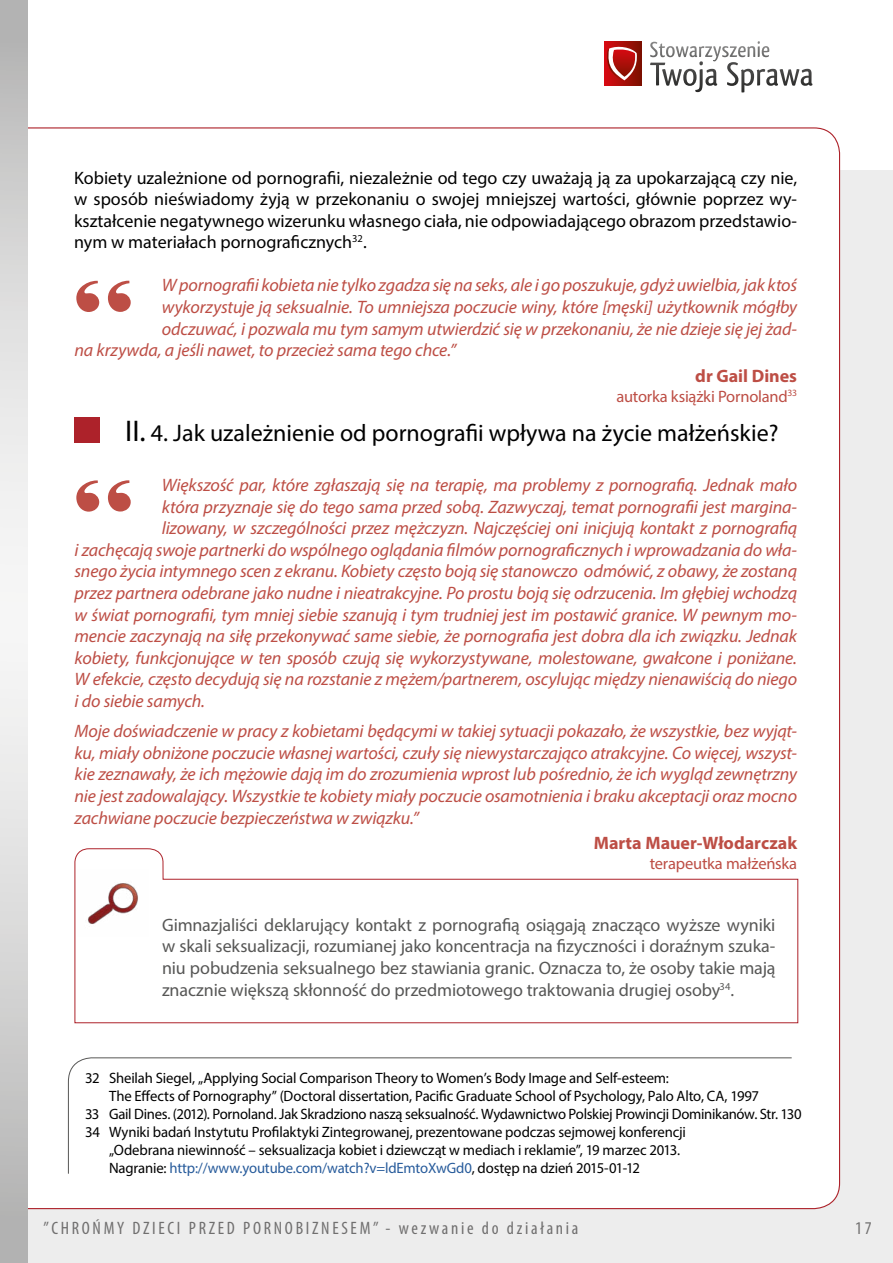
<style>
.page{position:relative;width:893px;height:1263px;background:#ededed}
.page>*{position:absolute;margin:0;border:0;box-sizing:border-box;transform-origin:0 0}
.t1{font:105px/199.6px "Times Small Text Bold PL";color:#bd4e45}
.t2{font:24px "Myriad Pro";color:#000}
.t3{font:italic 18px/21.6px "Myriad Pro";letter-spacing:-.01em;color:#bd4e45;text-align:justify}
.t4{font:18px/21.6px "Myriad Pro";letter-spacing:-.01em;color:#575756;text-align:justify}
.t5{font:18px/21.6px "Myriad Pro";color:#000;text-align:justify}
.t6{font:condensed 18px "Myriad Pro";letter-spacing:.15em;color:#706f6f}
.t7{font:700 18px "Myriad Pro";color:#bd4e45}
.t8{font:16.5px "Myriad Pro";letter-spacing:-.015em;color:#bd4e45}
.t9{font:15px "Myriad Pro";letter-spacing:-.01em;color:#000}
.t10{font:15px "Myriad Pro";letter-spacing:-.01em;color:#275b9b}
.s1{font-size:30px}
.s2{color:#000}
</style>
<div class="page">
<div style="left:0;top:0;width:893px;height:170px;background:#fff"></div>
<svg style="left:650px;top:41px;width:162px;height:52px"></svg>
<svg style="left:604px;top:42px;width:37px;height:44px"></svg>
<svg style="left:605px;top:45px;width:33px;height:37px"></svg>
<div style="left:28px;top:127px;width:813px;height:1083px;background:#fff"></div>
<svg style="left:0;top:0;width:28px;height:1263px"></svg>
<div style="left:74px;top:417px;width:26px;height:25px;background:#ad222a"></div>
<div style="left:68px;top:1057px;width:724px;height:117px;background:#fff"></div>
<div style="left:74px;top:848px;width:724px;height:175px;background:#fff"></div>
<p class="t5" style="left:74px;top:166px;width:724px">Kobiety uzależnione od pornografii, niezależnie od tego czy uważają ją za upokarzającą czy nie, w sposób nieświadomy żyją w przekonaniu o swojej mniejszej wartości, głównie poprzez wy&shy;kształcenie negatywnego wizerunku własnego ciała, nie odpowiadającego obrazom przedstawio&shy;nym w materiałach pornograficznych<sup>32</sup>.</p>
<h1 class="t1" style="left:68px;top:219px;width:70px">“ “</h1>
<p class="t3" style="left:162px;top:274px;width:637px">W pornografii kobieta nie tylko zgadza się na seks, ale i go poszukuje, gdyż uwielbia, jak ktoś</p>
<p class="t3" style="left:162px;top:296px;width:637px">wykorzystuje ją seksualnie. To umniejsza poczucie winy, które [męski] użytkownik mógłby</p>
<p class="t3" style="left:162px;top:317px;width:637px">odczuwać, i pozwala mu tym samym utwierdzić się w przekonaniu, że nie dzieje się jej żad-</p>
<p class="t3" style="left:75px;top:339px;width:383px">na krzywda, a jeśli nawet, to przecież sama tego chce.”</p>
<p class="t7" style="left:695px;top:364px;width:103px">dr Gail Dines</p>
<p class="t8" style="left:616px;top:386px;width:182px">autorka książki Pornoland<sup>33</sup></p>
<h2 class="t2" style="left:125px;top:419px;width:655px"><span class="s1">II.</span> 4. Jak uzależnienie od pornografii wpływa na życie małżeńskie?</h2>
<p class="t3" style="left:162px;top:474px;width:637px">Większość par, które zgłaszają się na terapię, ma problemy z pornografią. Jednak mało</p>
<p class="t3" style="left:162px;top:495px;width:637px">która przyznaje się do tego sama przed sobą. Zazwyczaj, temat pornografii jest margina-</p>
<p class="t3" style="left:162px;top:517px;width:637px">lizowany, w szczególności przez mężczyzn. Najczęściej oni inicjują kontakt z pornografią</p>
<p class="t3" style="left:75px;top:539px;width:724px">i zachęcają swoje partnerki do wspólnego oglądania filmów pornograficznych i wprowadzania do wła-</p>
<p class="t3" style="left:75px;top:560px;width:724px">snego życia intymnego scen z ekranu. Kobiety często boją się stanowczo odmówić, z obawy, że zostaną</p>
<p class="t3" style="left:75px;top:582px;width:724px">przez partnera odebrane jako nudne i nieatrakcyjne. Po prostu boją się odrzucenia. Im głębiej wchodzą</p>
<p class="t3" style="left:75px;top:603px;width:724px">w świat pornografii, tym mniej siebie szanują i tym trudniej jest im postawić granice. W pewnym mo-</p>
<p class="t3" style="left:75px;top:625px;width:724px">mencie zaczynają na siłę przekonywać same siebie, że pornografia jest dobra dla ich związku. Jednak</p>
<p class="t3" style="left:75px;top:647px;width:724px">kobiety, funkcjonujące w ten sposób czują się wykorzystywane, molestowane, gwałcone i poniżane.</p>
<p class="t3" style="left:75px;top:668px;width:724px">W efekcie, często decydują się na rozstanie z mężem/partnerem, oscylując między nienawiścią do niego</p>
<p class="t3" style="left:75px;top:690px;width:132px">i do siebie samych.</p>
<p class="t3" style="left:75px;top:720px;width:724px">Moje doświadczenie w pracy z kobietami będącymi w takiej sytuacji pokazało, że wszystkie, bez wyjąt&shy;ku, miały obniżone poczucie własnej wartości, czuły się niewystarczająco atrakcyjne. Co więcej, wszyst&shy;kie zeznawały, że ich mężowie dają im do zrozumienia wprost lub pośrednio, że ich wygląd zewnętrzny nie jest zadowalający. Wszystkie te kobiety miały poczucie osamotnienia i braku akceptacji oraz mocno zachwiane poczucie bezpieczeństwa w związku.”</p>
<p class="t7" style="left:594px;top:832px;width:205px">Marta Mauer-Włodarczak</p>
<p class="t8" style="left:650px;top:853px;width:149px">terapeutka małżeńska</p>
<p class="t4" style="left:162px;top:914px;width:615px">Gimnazjaliści deklarujący kontakt z pornografią osiągają znacząco wyższe wyniki w skali seksualizacji, rozumianej jako koncentracja na fizyczności i doraźnym szuka&shy;niu pobudzenia seksualnego bez stawiania granic. Oznacza to, że osoby takie mają znacznie większą skłonność do przedmiotowego traktowania drugiej osoby<sup>34</sup>.</p>
<p class="t9" style="left:85px;top:1069px;width:585px">32 Sheilah Siegel, „Applying Social Comparison Theory to Women’s Body Image and Self-esteem:</p>
<p class="t9" style="left:109px;top:1087px;width:651px">The Effects of Pornography” (Doctoral dissertation, Pacific Graduate School of Psychology, Palo Alto, CA, 1997</p>
<p class="t9" style="left:85px;top:1105px;width:718px">33 Gail Dines. (2012). Pornoland. Jak Skradziono naszą seksualność. Wydawnictwo Polskiej Prowincji Dominikanów. Str. 130</p>
<p class="t9" style="left:85px;top:1123px;width:602px">34 Wyniki badań Instytutu Profilaktyki Zintegrowanej, prezentowane podczas sejmowej konferencji</p>
<p class="t9" style="left:109px;top:1141px;width:573px">„Odebrana niewinność – seksualizacja kobiet i dziewcząt w mediach i reklamie”, 19 marzec 2013.</p>
<p class="t10" style="left:109px;top:1159px;width:533px"><span class="s2">Nagranie:</span> http://www.youtube.com/watch?v=ldEmtoXwGd0<span class="s2">, dostęp na dzień 2015-01-12</span></p>
<p class="t6" style="left:44px;top:1217px;width:536px">”CHROŃMY DZIECI PRZED PORNOBIZNESEM” - wezwanie do działania</p>
<p class="t6" style="left:855px;top:1217px;width:18px">17</p>
</div>
